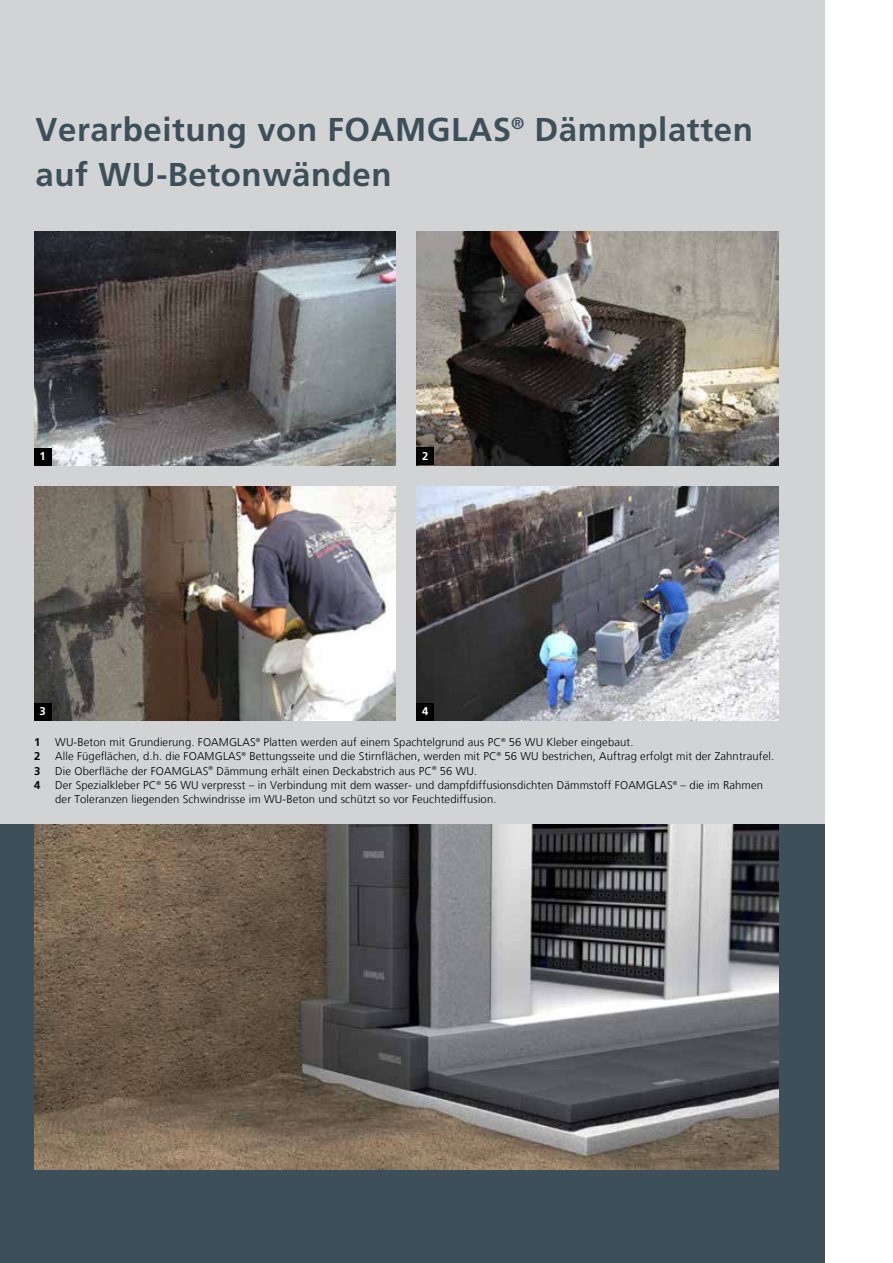
<style>
.page{position:relative;width:893px;height:1263px;background:#fff}
.page>*{position:absolute;margin:0;border:0;box-sizing:border-box;transform-origin:0 0}
.t1{font:700 33px/45px "Frutiger LT Com";letter-spacing:.015em;color:#3d505a}
.t2{font:300 11.25px/14.2px "Frutiger LT Com";letter-spacing:.01em;color:#000}
.t3{font:700 11.25px "Frutiger LT Com";color:#000}
.t4{font:700 11.25px "Frutiger LT Com";color:#fff}
</style>
<div class="page">
<div style="left:0;top:0;width:825px;height:825px;background:#d1d3d4"></div>
<div style="left:0;top:825px;width:825px;height:438px;background:#3d505a"></div>
<img style="left:34px;top:486px;width:361px;height:234px">
<img style="left:417px;top:486px;width:361px;height:234px">
<img style="left:34px;top:231px;width:361px;height:234px">
<img style="left:417px;top:231px;width:361px;height:234px">
<div style="left:34px;top:448px;width:17px;height:17px;background:#000"></div>
<div style="left:417px;top:448px;width:17px;height:17px;background:#000"></div>
<div style="left:417px;top:703px;width:17px;height:17px;background:#000"></div>
<div style="left:34px;top:703px;width:17px;height:17px;background:#000"></div>
<img style="left:34px;top:825px;width:744px;height:344px">
<h1 class="t1" style="left:36px;top:107px;width:719px">Verarbeitung von FOAMGLAS<sup>®</sup> Dämmplatten auf WU-Betonwänden</h1>
<p class="t4" style="left:39px;top:450px;width:8px">1</p>
<p class="t4" style="left:422px;top:449px;width:8px">2</p>
<p class="t4" style="left:39px;top:705px;width:8px">3</p>
<p class="t4" style="left:422px;top:705px;width:8px">4</p>
<p class="t3" style="left:34px;top:735px;width:8px">1</p>
<p class="t2" style="left:55px;top:735px;width:580px">WU-Beton mit Grundierung. FOAMGLAS<sup>®</sup> Platten werden auf einem Spachtelgrund aus PC<sup>®</sup> 56 WU Kleber eingebaut.</p>
<p class="t3" style="left:34px;top:750px;width:8px">2</p>
<p class="t2" style="left:55px;top:749px;width:720px">Alle Fügeflächen, d.h. die FOAMGLAS<sup>®</sup> Bettungsseite und die Stirnflächen, werden mit PC<sup>®</sup> 56 WU bestrichen, Auftrag erfolgt mit der Zahntraufel.</p>
<p class="t3" style="left:34px;top:764px;width:8px">3</p>
<p class="t2" style="left:55px;top:764px;width:424px">Die Oberfläche der FOAMGLAS<sup>®</sup> Dämmung erhält einen Deckabstrich aus PC<sup>®</sup> 56 WU.</p>
<p class="t3" style="left:34px;top:778px;width:8px">4</p>
<p class="t2" style="left:55px;top:778px;width:709px">Der Spezialkleber PC<sup>®</sup> 56 WU verpresst – in Verbindung mit dem wasser- und dampfdiffusionsdichten Dämmstoff FOAMGLAS<sup>®</sup> – die im Rahmen der Toleranzen liegenden Schwindrisse im WU-Beton und schützt so vor Feuchtediffusion.</p>
</div>
